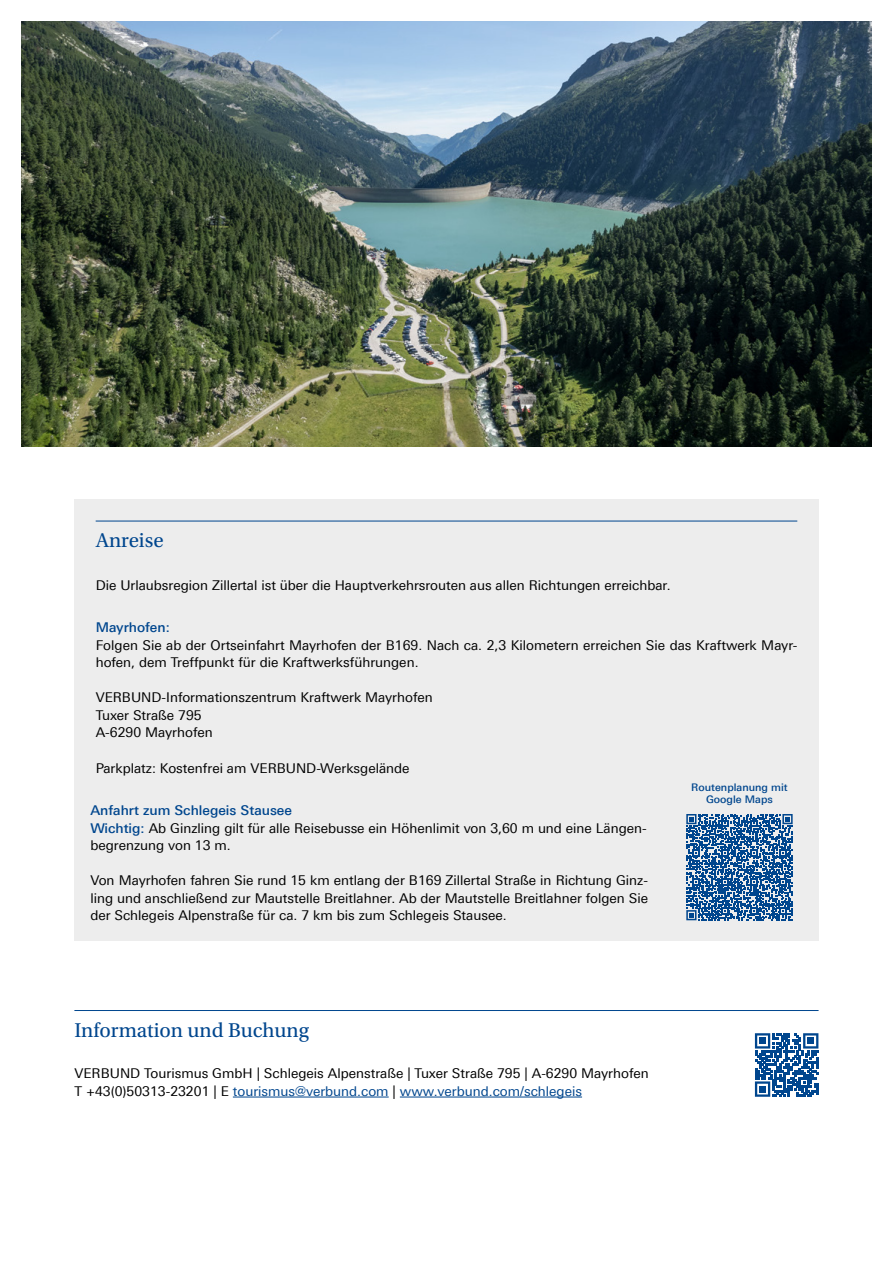
<style>
.page{position:relative;width:893px;height:1263px;background:#fff}
.page>*{position:absolute;margin:0;border:0;box-sizing:border-box;transform-origin:0 0}
.t1{font:21px "Utopia Std";color:#00468e}
.t2{font:13.5px/17.5px "Linotype Univers 430";color:#000}
.t3{font:500 13.5px "Linotype Univers 530";color:#00468e}
.t4{font:500 10.5px/12.6px "Linotype Univers 530";color:#00468e;text-align:center}
.s1{font-family:"Linotype Univers 530";font-weight:500;color:#00468e}
.s2{color:#00468e}
</style>
<div class="page">
<hr style="left:74px;top:1010px;width:745px;height:1px;background:#00468e">
<hr style="left:233px;top:1097px;width:156px;height:1px;background:#00468e">
<hr style="left:400px;top:1097px;width:182px;height:1px;background:#00468e">
<svg style="left:755px;top:1033px;width:63px;height:64px"></svg>
<div style="left:759px;top:1037px;width:7px;height:7px;background:#00468e"></div>
<div style="left:807px;top:1037px;width:7px;height:7px;background:#00468e"></div>
<div style="left:759px;top:1086px;width:7px;height:6px;background:#00468e"></div>
<div style="left:74px;top:499px;width:745px;height:441px;background:#ededed"></div>
<hr style="left:96px;top:521px;width:701px;height:1px;background:#00468e">
<svg style="left:686px;top:814px;width:107px;height:106px"></svg>
<img style="left:21px;top:21px;width:851px;height:425px">
<h1 class="t1" style="left:96px;top:529px;width:70px">Anreise</h1>
<p class="t2" style="left:96px;top:576px;width:577px">Die Urlaubsregion Zillertal ist über die Hauptverkehrsrouten aus allen Richtungen erreichbar.</p>
<p class="t3" style="left:96px;top:619px;width:76px">Mayrhofen:</p>
<p class="t2" style="left:96px;top:636px;width:703px">Folgen Sie ab der Ortseinfahrt Mayrhofen der B169. Nach ca. 2,3 Kilometern erreichen Sie das Kraftwerk Mayr&shy;hofen, dem Treffpunkt für die Kraftwerksführungen.</p>
<p class="t2" style="left:96px;top:689px;width:339px">VERBUND-Informationszentrum Kraftwerk Mayrhofen<br>Tuxer Straße 795<br>A-6290 Mayrhofen</p>
<p class="t2" style="left:96px;top:759px;width:315px">Parkplatz: Kostenfrei am VERBUND-Werksgelände</p>
<p class="t3" style="left:90px;top:802px;width:203px">Anfahrt zum Schlegeis Stausee</p>
<p class="t2" style="left:90px;top:819px;width:558px"><span class="s1">Wichtig:</span> Ab Ginzling gilt für alle Reisebusse ein Höhenlimit von 3,60 m und eine Längen&shy;begrenzung von 13 m.</p>
<p class="t2" style="left:90px;top:872px;width:559px;text-align:justify">Von Mayrhofen fahren Sie rund 15 km entlang der B169 Zillertal Straße in Richtung Ginz&shy;ling und anschließend zur Mautstelle Breitlahner. Ab der Mautstelle Breitlahner folgen Sie der Schlegeis Alpenstraße für ca. 7 km bis zum Schlegeis Stausee.</p>
<p class="t4" style="left:691px;top:781px;width:98px">Routenplanung mit<br>Google Maps</p>
<h1 class="t1" style="left:74px;top:1019px;width:236px">Information und Buchung</h1>
<p class="t2" style="left:74px;top:1065px;width:576px">VERBUND Tourismus GmbH | Schlegeis Alpenstraße | Tuxer Straße 795 | A-6290 Mayrhofen<br>T +43(0)50313-23201 | E <span class="s2">tourismus@verbund.com</span> | <span class="s2">www.verbund.com/schlegeis</span></p>
</div>
